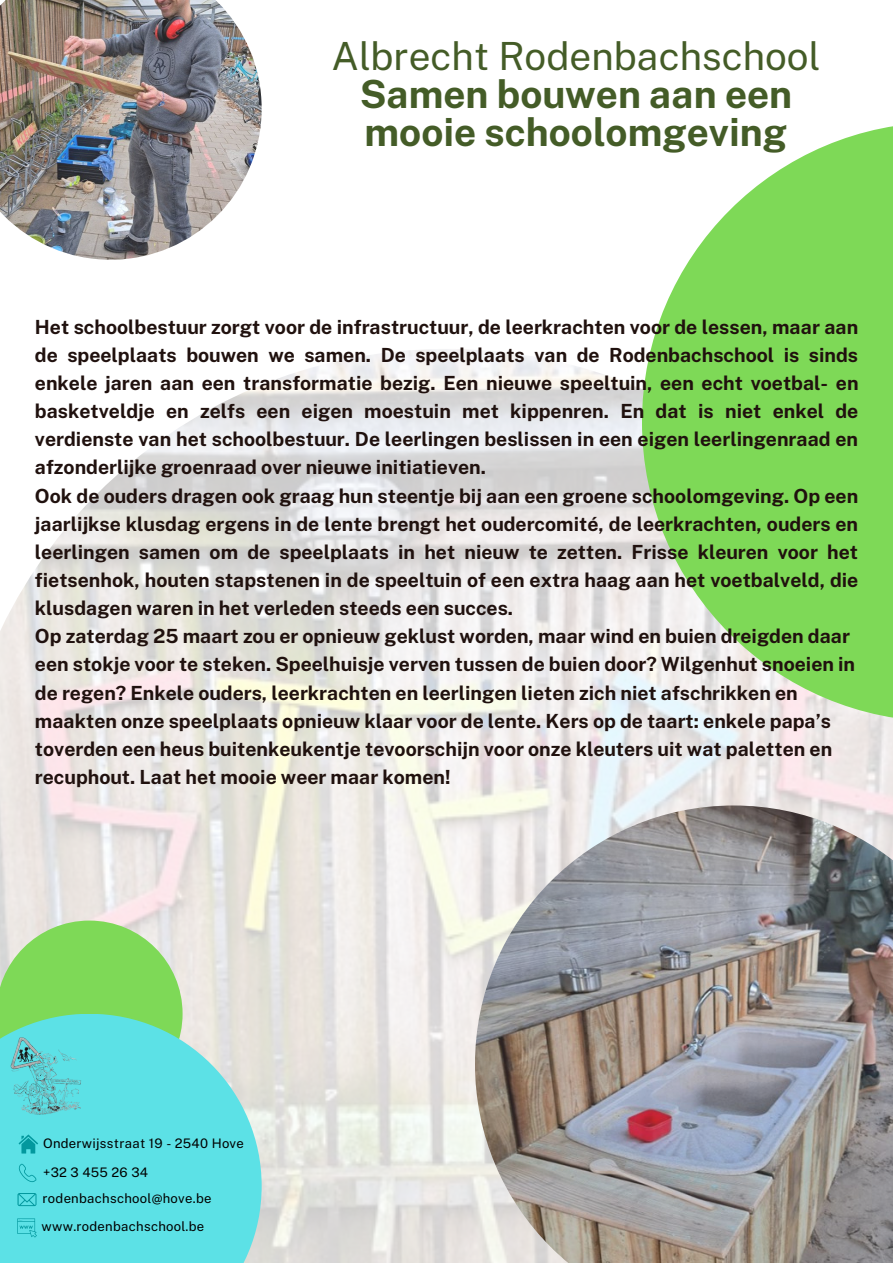
<style>
.page{position:relative;width:893px;height:1263px;background:#fff}
.page>*{position:absolute;margin:0;border:0;box-sizing:border-box;transform-origin:0 0}
.t1{font:700 38.78px/38.2px "Public Sans";color:#445c27}
.t2{font:38.78px "Public Sans";color:#445c27}
.t3{font:700 19.5px/28.1px "Public Sans";color:#20110e}
.t4{font:13.12px/28.7px "Public Sans";letter-spacing:.02em;color:#000}
</style>
<div class="page">
<img style="left:0;top:349px;width:893px;height:914px">
<img style="left:475px;top:805px;width:418px;height:458px">
<svg style="left:642px;top:126px;width:251px;height:595px;fill:#7ed957"></svg>
<svg style="left:0;top:920px;width:183px;height:94px;background:#94db74"></svg>
<div style="left:0;top:1014px;width:262px;height:249px;background:#5ce1e6"></div>
<img style="left:5px;top:1026px;width:76px;height:118px">
<svg style="left:17px;top:1193px;width:20px;height:13px"></svg>
<svg style="left:19px;top:1163px;width:18px;height:19px"></svg>
<svg style="left:19px;top:1134px;width:19px;height:19px"></svg>
<svg style="left:17px;top:1218px;width:20px;height:19px"></svg>
<img style="left:0;top:0;width:262px;height:260px">
<h1 class="t2" style="left:331px;top:33px;width:490px">Albrecht Rodenbachschool</h1>
<h1 class="t1" style="left:360px;top:75px;width:434px">Samen bouwen aan een mooie schoolomgeving</h1>
<p class="t3" style="left:35px;top:313px;width:825px">Het schoolbestuur zorgt voor de infrastructuur, de leerkrachten voor de lessen, maar aan de speelplaats bouwen we samen. De speelplaats van de Rodenbachschool is sinds enkele jaren aan een transformatie bezig. Een nieuwe speeltuin, een echt voetbal- en basketveldje en zelfs een eigen moestuin met kippenren. En dat is niet enkel de verdienste van het schoolbestuur. De leerlingen beslissen in een eigen leerlingenraad en afzonderlijke groenraad over nieuwe initiatieven.<br>Ook de ouders dragen ook graag hun steentje bij aan een groene schoolomgeving. Op een jaarlijkse klusdag ergens in de lente brengt het oudercomité, de leerkrachten, ouders en leerlingen samen om de speelplaats in het nieuw te zetten. Frisse kleuren voor het fietsenhok, houten stapstenen in de speeltuin of een extra haag aan het voetbalveld, die klusdagen waren in het verleden steeds een succes.<br>Op zaterdag 25 maart zou er opnieuw geklust worden, maar wind en buien dreigden daar een stokje voor te steken. Speelhuisje verven tussen de buien door? Wilgenhut snoeien in de regen? Enkele ouders, leerkrachten en leerlingen lieten zich niet afschrikken en maakten onze speelplaats opnieuw klaar voor de lente. Kers op de taart: enkele papa’s toverden een heus buitenkeukentje tevoorschijn voor onze kleuters uit wat paletten en recuphout. Laat het mooie weer maar komen!</p>
<p class="t4" style="left:43px;top:1129px;width:202px">Onderwijsstraat 19 - 2540 Hove +32 3 455 26 34</p>
<p class="t4" style="left:42px;top:1184px;width:171px;line-height:27.9px">rodenbachschool@hove.be www.rodenbachschool.be</p>
</div>
